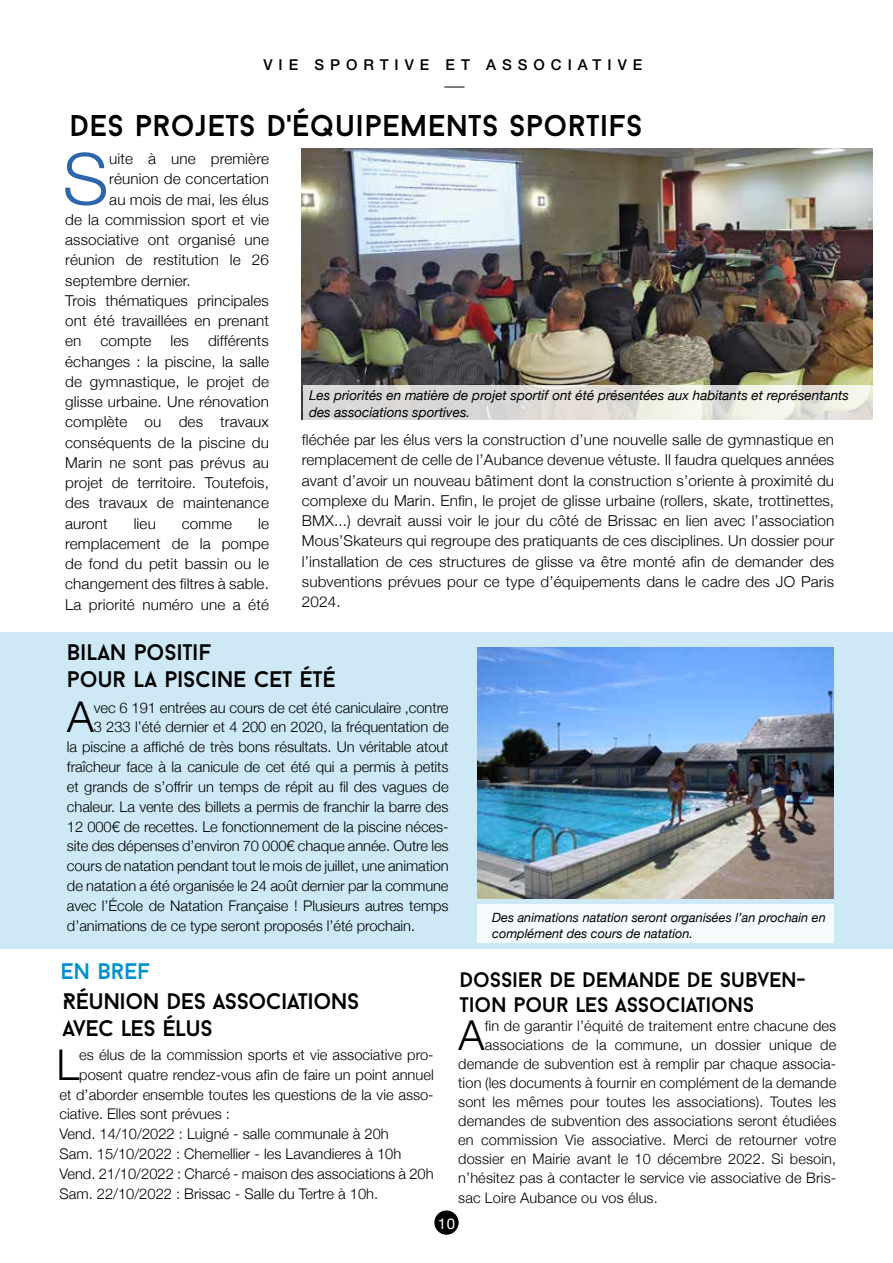
<style>
.page{position:relative;width:893px;height:1263px;background:#fff}
.page>*{position:absolute;margin:0;border:0;box-sizing:border-box;transform-origin:0 0}
.t1{font:300 71.7px "Helvetica Neue";color:#2d66ab}
.t2{font:300 42.45px "Helvetica Neue";color:#000}
.t3{font:300 41.25px "Helvetica Neue";color:#000}
.t4{font:30px "Baron Neue";letter-spacing:.01em;color:#000}
.t5{font:22.5px/27px "Baron Neue";letter-spacing:-.02em;color:#000}
.t6{font:22.5px "Baron Neue";letter-spacing:-.01em;color:#0091cd}
.t7{font:21px/25.2px "Baron Neue";letter-spacing:-.01em;color:#000}
.t8{font:300 15px/20.2px "Helvetica Neue";letter-spacing:.01em;color:#000;text-align:justify}
.t9{font:500 15px "Helvetica Neue";letter-spacing:.4em;color:#000}
.t10{font:15px "Helvetica Neue";color:#fff}
.t11{font:300 14.7px "Helvetica Neue";letter-spacing:-.005em;color:#000}
.t12{font:300 14.55px "Helvetica Neue";letter-spacing:.01em;color:#000}
.t13{font:italic 13.5px/16.5px "Helvetica Neue";color:#000}
.t14{font:italic 12.75px/16.5px "Helvetica Neue";color:#000}
</style>
<div class="page">
<div style="left:435px;top:1211px;width:23px;height:23px;background:#000;border-radius:50%"></div>
<div style="left:435px;top:1211px;width:23px;height:23px;border:1px solid #000;border-radius:50%"></div>
<div style="left:0;top:632px;width:893px;height:317px;background:#cde9f5"></div>
<svg style="left:444px;top:87px;width:20px;height:1px"></svg>
<img style="left:302px;top:149px;width:570px;height:271px">
<img style="left:477px;top:647px;width:356px;height:252px">
<svg style="left:303px;top:385px;width:569px;height:34px;background:#e1e0db"></svg>
<div style="left:477px;top:905px;width:356px;height:38px;background:#f5fafd"></div>
<p class="t9" style="left:263px;top:56px;width:380px">VIE SPORTIVE ET ASSOCIATIVE</p>
<h3 class="t4" style="left:69px;top:107px;width:575px">DES PROJETS D'ÉQUIPEMENTS SPORTIFS</h3>
<h1 class="t1" style="left:63px;top:135px;width:48px">S</h1>
<p class="t8" style="left:109px;top:148px;width:161px">uite à une première</p>
<p class="t8" style="left:109px;top:169px;width:161px">réunion de concertation</p>
<p class="t8" style="left:109px;top:189px;width:161px">au mois de mai, les élus</p>
<p class="t8" style="left:65px;top:209px;width:205px">de la commission sport et vie</p>
<p class="t8" style="left:65px;top:229px;width:205px">associative ont organisé une</p>
<p class="t8" style="left:65px;top:250px;width:205px">réunion de restitution le 26</p>
<p class="t8" style="left:65px;top:270px;width:127px">septembre dernier.</p>
<p class="t8" style="left:65px;top:290px;width:205px">Trois thématiques principales</p>
<p class="t8" style="left:65px;top:310px;width:205px">ont été travaillées en prenant</p>
<p class="t8" style="left:65px;top:331px;width:18px">en</p>
<p class="t8" style="left:101px;top:331px;width:53px">compte</p>
<p class="t8" style="left:171px;top:331px;width:20px">les</p>
<p class="t8" style="left:65px;top:331px;width:205px;text-indent:143px">différents échanges : la piscine, la salle de gymnastique, le projet de glisse urbaine. Une rénovation complète ou des travaux conséquents de la piscine du Marin ne sont pas prévus au projet de territoire. Toutefois, des travaux de maintenance auront</p>
<p class="t13" style="left:309px;top:387px;width:541px">Les priorités en matière de projet sportif ont été présentées aux habitants et représentants des associations sportives.</p>
<p class="t8" style="left:302px;top:429px;width:534px">fléchée par les élus vers la construction d’une nouvelle salle de gymnastique en remplacement de celle de l’Aubance devenue vétuste. Il faudra quelques années avant d’avoir un nouveau bâtiment dont la construction s’oriente à proximité du complexe du Marin. Enfin, le projet de glisse urbaine (rollers, skate, trottinettes, BMX...) devrait aussi voir le jour du côté de Brissac en lien avec l’association Mous’Skateurs qui regroupe des pratiquants de ces disciplines. Un dossier pour l’installation de ces structures de glisse va être monté afin de demander des subventions prévues pour ce type d’équipements dans le cadre des JO Paris 2024.</p>
<p class="t8" style="left:65px;top:513px;width:205px;text-indent:193px">le remplacement de la pompe de fond du petit bassin ou le changement des filtres à sable.<br>La priorité numéro une a été</p>
<p class="t8" style="left:134px;top:513px;width:24px">lieu</p>
<p class="t8" style="left:182px;top:513px;width:52px">comme</p>
<h3 class="t5" style="left:67px;top:638px;width:270px">BILAN POSITIF<br>POUR LA PISCINE CET ÉTÉ</h3>
<h2 class="t2" style="left:67px;top:691px;width:28px">A</h2>
<p class="t11" style="left:94px;top:698px;width:356px">vec 6 191 entrées au cours de cet été caniculaire ,contre</p>
<p class="t11" style="left:94px;top:718px;width:356px">3 233 l’été dernier et 4 200 en 2020, la fréquentation de</p>
<p class="t11" style="left:67px;top:738px;width:383px">la piscine a affiché de très bons résultats. Un véritable atout</p>
<p class="t11" style="left:67px;top:758px;width:383px">fraîcheur face à la canicule de cet été qui a permis à petits</p>
<p class="t11" style="left:67px;top:778px;width:383px">et grands de s’offrir un temps de répit au fil des vagues de</p>
<p class="t11" style="left:67px;top:797px;width:383px">chaleur. La vente des billets a permis de franchir la barre des</p>
<p class="t11" style="left:67px;top:817px;width:383px">12 000€ de recettes. Le fonctionnement de la piscine néces-</p>
<p class="t11" style="left:67px;top:837px;width:383px">site des dépenses d’environ 70 000€ chaque année. Outre les</p>
<p class="t11" style="left:67px;top:857px;width:383px">cours de natation pendant tout le mois de juillet, une animation</p>
<p class="t11" style="left:67px;top:877px;width:383px">de natation a été organisée le 24 août dernier par la commune</p>
<p class="t11" style="left:67px;top:896px;width:383px">avec l’École de Natation Française ! Plusieurs autres temps</p>
<p class="t11" style="left:67px;top:916px;width:350px">d’animations de ce type seront proposés l’été prochain.</p>
<h3 class="t6" style="left:61px;top:957px;width:91px">EN BREF</h3>
<h3 class="t5" style="left:62px;top:987px;width:298px">RÉUNION DES ASSOCIATIONS<br>AVEC LES ÉLUS</h3>
<h2 class="t2" style="left:56px;top:1039px;width:24px">L</h2>
<p class="t11" style="left:79px;top:1046px;width:356px">es élus de la commission sports et vie associative pro-</p>
<p class="t11" style="left:79px;top:1065px;width:356px">posent quatre rendez-vous afin de faire un point annuel</p>
<p class="t11" style="left:60px;top:1085px;width:376px">et d’aborder ensemble toutes les questions de la vie asso-</p>
<p class="t11" style="left:60px;top:1105px;width:172px">ciative. Elles sont prévues :</p>
<p class="t11" style="left:60px;top:1125px;width:331px">Vend. 14/10/2022 : Luigné - salle communale à 20h</p>
<p class="t11" style="left:60px;top:1145px;width:343px">Sam. 15/10/2022 : Chemellier - les Lavandieres à 10h</p>
<p class="t11" style="left:60px;top:1164px;width:376px">Vend. 21/10/2022 : Charcé - maison des associations à 20h</p>
<p class="t11" style="left:60px;top:1184px;width:320px">Sam. 22/10/2022 : Brissac - Salle du Tertre à 10h.</p>
<p class="t14" style="left:492px;top:909px;width:335px">Des animations natation seront organisées l’an prochain en complément des cours de natation.</p>
<h3 class="t7" style="left:460px;top:967px;width:348px">DOSSIER DE DEMANDE DE SUBVEN-<br>TION POUR LES ASSOCIATIONS</h3>
<h3 class="t3" style="left:458px;top:1010px;width:27px">A</h3>
<p class="t12" style="left:485px;top:1017px;width:353px">fin de garantir l’équité de traitement entre chacune des</p>
<p class="t12" style="left:485px;top:1036px;width:353px">associations de la commune, un dossier unique de</p>
<p class="t12" style="left:458px;top:1055px;width:380px">demande de subvention est à remplir par chaque associa-</p>
<p class="t12" style="left:458px;top:1074px;width:380px">tion (les documents à fournir en complément de la demande</p>
<p class="t12" style="left:458px;top:1093px;width:380px">sont les mêmes pour toutes les associations). Toutes les</p>
<p class="t12" style="left:458px;top:1112px;width:380px">demandes de subvention des associations seront étudiées</p>
<p class="t12" style="left:458px;top:1131px;width:380px">en commission Vie associative. Merci de retourner votre</p>
<p class="t12" style="left:458px;top:1150px;width:380px">dossier en Mairie avant le 10 décembre 2022. Si besoin,</p>
<p class="t12" style="left:458px;top:1169px;width:380px">n’hésitez pas à contacter le service vie associative de Bris-</p>
<p class="t12" style="left:458px;top:1188px;width:201px">sac Loire Aubance ou vos élus.</p>
<p class="t10" style="left:438px;top:1214px;width:19px">10</p>
</div>
